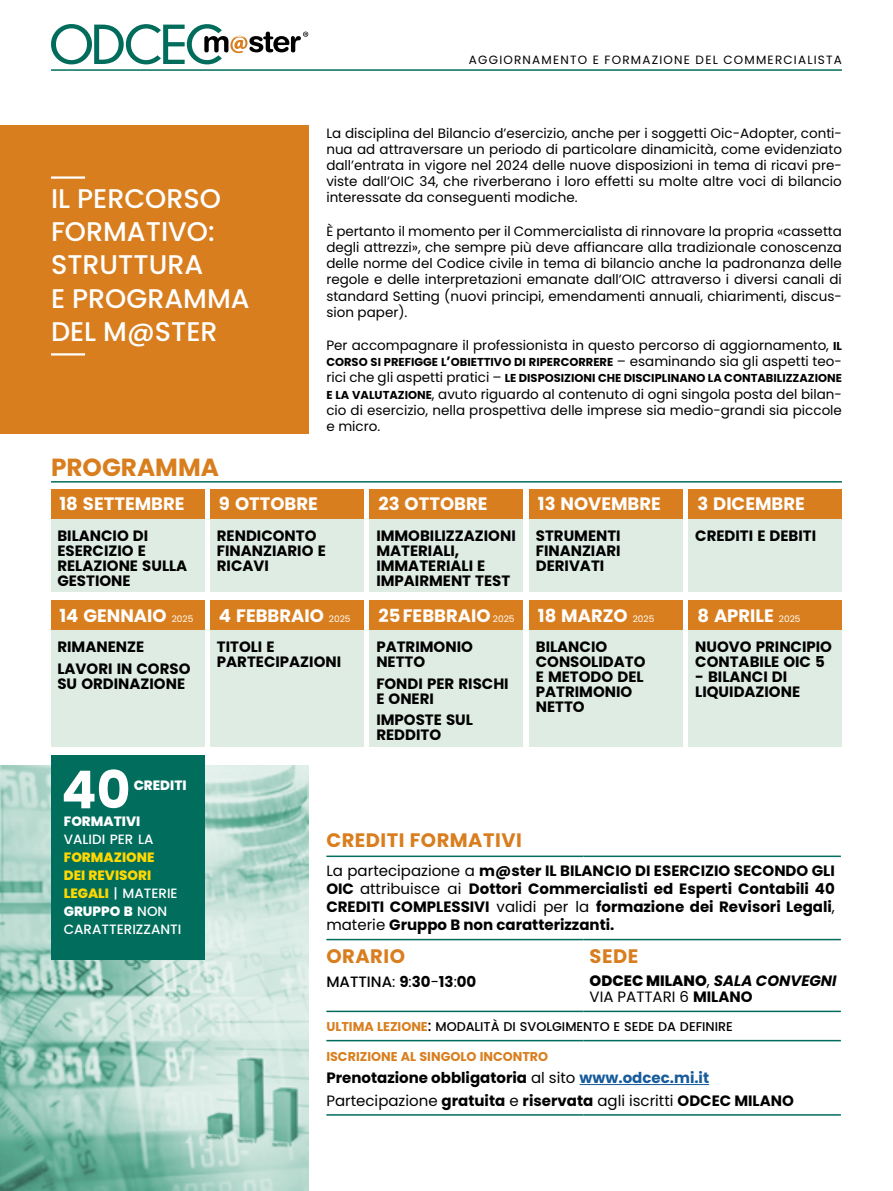
<style>
.page{position:relative;width:893px;height:1191px;background:#fff}
.page>*{position:absolute;margin:0;border:0;box-sizing:border-box;transform-origin:0 0}
.t1{font:700 52.2px "Poppins";color:#fff}
.FILETTO_titolo_con{font:500 27px/33px "Poppins";color:#fff}
.FILETTO_titolo_con-2{font:700 24.75px "Poppins";color:#d97e1e}
.FILETTO_titolo_con-3{font:700 19.5px "Poppins";letter-spacing:.025em;color:#d97e1e}
.DATA_CON_FILETTO{font:700 18px "Poppins";color:#fff}
.TITOLI_ARANCIO_pic{font:700 15px/15px "Poppins";color:#000}
.FILETTO_titolo_con-4{font:700 15px/18px "Poppins";color:#000;text-align:justify}
.FILETTO_titolo_con-5{font:italic 700 15px "Poppins";color:#000}
.FILETTO_titolo_con-6{font:500 15px "Poppins";color:#000}
.FILETTO_titolo_con-7{font:15px "Poppins";color:#000}
.FILETTO_titolo_con-8{font:13.5px/16.2px "Poppins";color:#000;text-align:justify}
.t2{font:500 13.5px/18px "Poppins";color:#fff}
.t3{font:800 13.5px "Poppins";color:#fff}
.FILETTO_titolo_con-9{font:12.75px "Poppins Medium SC850";color:#000}
.FILETTO_titolo_con-10{font:12.75px "Poppins Bold SC850";color:#d97e1e}
.FILETTO_titolo_con-11{font:12px "Poppins";letter-spacing:.1em;color:#000}
.FILETTO_titolo_con-12{font:11.55px/16.2px "Poppins Bold SC850";color:#000}
.s1{font-family:"Poppins Bold SC850";font-size:11.55px}
.s2{font-size:13.5px}
.s3{font-family:"Poppins";font-size:13.5px}
.s4{font-weight:400;font-size:9px}
.s5{font-weight:800}
.s6{font-weight:800;color:#ffd800}
.s7{font-weight:400}
.s8{font-weight:700}
.s9{font-weight:800;font-style:normal}
.s10{font-weight:400;font-style:normal}
.s11{font-family:"Poppins Bold SC850";color:#d97e1e}
.s12{font-size:15px}
.s13{color:#165b9a}
</style>
<div class="page">
<img style="left:0;top:765px;width:308px;height:426px">
<div style="left:51px;top:518px;width:153px;height:74px;background:#dfece4"></div>
<div style="left:51px;top:630px;width:153px;height:116px;background:#dfece4"></div>
<div style="left:210px;top:518px;width:154px;height:74px;background:#dfece4"></div>
<div style="left:210px;top:630px;width:154px;height:116px;background:#dfece4"></div>
<div style="left:689px;top:518px;width:153px;height:74px;background:#dfece4"></div>
<div style="left:370px;top:630px;width:153px;height:116px;background:#dfece4"></div>
<div style="left:529px;top:518px;width:153px;height:74px;background:#dfece4"></div>
<div style="left:529px;top:630px;width:153px;height:116px;background:#dfece4"></div>
<div style="left:370px;top:518px;width:153px;height:74px;background:#dfece4"></div>
<div style="left:689px;top:630px;width:153px;height:116px;background:#dfece4"></div>
<div style="left:51px;top:489px;width:153px;height:29px;background:#d97e1e"></div>
<div style="left:51px;top:600px;width:153px;height:30px;background:#d97e1e"></div>
<div style="left:210px;top:489px;width:154px;height:29px;background:#d97e1e"></div>
<div style="left:210px;top:600px;width:154px;height:30px;background:#d97e1e"></div>
<div style="left:689px;top:489px;width:153px;height:29px;background:#d97e1e"></div>
<div style="left:370px;top:600px;width:153px;height:30px;background:#d97e1e"></div>
<div style="left:529px;top:489px;width:153px;height:29px;background:#d97e1e"></div>
<div style="left:529px;top:600px;width:153px;height:30px;background:#d97e1e"></div>
<div style="left:370px;top:489px;width:153px;height:29px;background:#d97e1e"></div>
<div style="left:689px;top:600px;width:153px;height:30px;background:#d97e1e"></div>
<div style="left:0;top:125px;width:308px;height:309px;background:#d97e1e"></div>
<hr style="left:51px;top:176px;width:34px;height:3px;background:#fff">
<hr style="left:51px;top:353px;width:34px;height:2px;background:#fff">
<hr style="left:51px;top:69px;width:791px;height:2px;background:#006d5d">
<svg style="left:51px;top:24px;width:257px;height:40px"></svg>
<hr style="left:51px;top:481px;width:791px;height:1px;background:#006d5d">
<hr style="left:326px;top:855px;width:258px;height:2px;background:#006d5d">
<hr style="left:584px;top:855px;width:257px;height:2px;background:#006d5d">
<hr style="left:326px;top:938px;width:258px;height:2px;background:#006d5d">
<hr style="left:584px;top:938px;width:257px;height:2px;background:#006d5d">
<hr style="left:326px;top:1010px;width:258px;height:2px;background:#006d5d">
<hr style="left:584px;top:1010px;width:257px;height:2px;background:#006d5d">
<hr style="left:326px;top:1040px;width:258px;height:1px;background:#006d5d">
<hr style="left:584px;top:1040px;width:257px;height:1px;background:#006d5d">
<hr style="left:326px;top:1114px;width:258px;height:1px;background:#006d5d">
<hr style="left:584px;top:1114px;width:257px;height:1px;background:#006d5d">
<hr style="left:579px;top:1084px;width:130px;height:1px;background:#165b9a">
<div style="left:51px;top:755px;width:153px;height:204px;background:#006d5d"></div>
<p class="FILETTO_titolo_con-11" style="left:469px;top:53px;width:374px">AGGIORNAMENTO E FORMAZIONE DEL COMMERCIALISTA</p>
<p class="FILETTO_titolo_con" style="left:51px;top:183px;width:200px">IL PERCORSO<br>FORMATIVO:<br>STRUTTURA<br>E PROGRAMMA<br>DEL M@STER</p>
<p class="FILETTO_titolo_con-8" style="left:326px;top:125px;width:517px">La disciplina del Bilancio d’esercizio, anche per i soggetti Oic-Adopter, conti&shy;nua ad attraversare un periodo di particolare dinamicità, come evidenziato dall’entrata in vigore nel 2024 delle nuove disposizioni in tema di ricavi pre&shy;viste dall’OIC 34, che riverberano i loro effetti su molte altre voci di bilancio interessate da conseguenti modiche.</p>
<p class="FILETTO_titolo_con-8" style="left:326px;top:223px;width:517px">È pertanto il momento per il Commercialista di rinnovare la propria «cassetta degli attrezzi», che sempre più deve affiancare alla tradizionale conoscenza delle norme del Codice civile in tema di bilancio anche la padronanza delle regole e delle interpretazioni emanate dall’OIC attraverso i diversi canali di standard Setting (nuovi principi, emendamenti annuali, chiarimenti, discus&shy;sion paper).</p>
<p class="FILETTO_titolo_con-8" style="left:326px;top:337px;width:517px">Per accompagnare il professionista in questo percorso di aggiornamento, <span class="s1">IL</span></p>
<p class="FILETTO_titolo_con-12" style="left:326px;top:354px;width:517px">CORSO SI PREFIGGE L<span class="s2">’</span>OBIETTIVO DI RIPERCORRERE <span class="s3">– esaminando sia gli aspetti teo&shy;rici che gli aspetti pratici –</span> LE DISPOSIZIONI CHE DISCIPLINANO LA CONTABILIZZAZIONE</p>
<p class="FILETTO_titolo_con-8" style="left:326px;top:386px;width:517px"><span class="s1">E LA VALUTAZIONE</span>, avuto riguardo al contenuto di ogni singola posta del bilan&shy;cio di esercizio, nella prospettiva delle imprese sia medio-grandi sia piccole e micro.</p>
<p class="FILETTO_titolo_con-2" style="left:51px;top:452px;width:169px">PROGRAMMA</p>
<p class="DATA_CON_FILETTO" style="left:60px;top:493px;width:127px">18 SETTEMBRE</p>
<p class="DATA_CON_FILETTO" style="left:219px;top:493px;width:100px">9 OTTOBRE</p>
<p class="DATA_CON_FILETTO" style="left:378px;top:493px;width:111px">23 OTTOBRE</p>
<p class="DATA_CON_FILETTO" style="left:538px;top:493px;width:125px">13 NOVEMBRE</p>
<p class="DATA_CON_FILETTO" style="left:697px;top:493px;width:109px">3 DICEMBRE</p>
<p class="TITOLI_ARANCIO_pic" style="left:57px;top:528px;width:131px">BILANCIO DI<br>ESERCIZIO E<br>RELAZIONE SULLA<br>GESTIONE</p>
<p class="DATA_CON_FILETTO" style="left:60px;top:605px;width:135px">14 GENNAIO <span class="s4">2025</span></p>
<p class="TITOLI_ARANCIO_pic" style="left:57px;top:640px;width:88px">RIMANENZE</p>
<p class="TITOLI_ARANCIO_pic" style="left:57px;top:661px;width:135px">LAVORI IN CORSO<br>SU ORDINAZIONE</p>
<p class="t1" style="left:61px;top:759px;width:71px">40</p>
<p class="t3" style="left:134px;top:777px;width:54px">CREDITI</p>
<p class="t2" style="left:64px;top:812px;width:119px"><span class="s5">FORMATIVI<br></span>VALIDI PER LA<br><span class="s6">FORMAZIONE<br>DEI REVISORI<br>LEGALI</span> | MATERIE<br><span class="s5">GRUPPO B</span> NON<br>CARATTERIZZANTI</p>
<p class="TITOLI_ARANCIO_pic" style="left:217px;top:528px;width:110px">RENDICONTO<br>FINANZIARIO E<br>RICAVI</p>
<p class="TITOLI_ARANCIO_pic" style="left:376px;top:528px;width:141px">IMMOBILIZZAZIONI<br>MATERIALI,<br>IMMATERIALI E<br>IMPAIRMENT TEST</p>
<p class="TITOLI_ARANCIO_pic" style="left:536px;top:528px;width:86px;text-align:justify">STRUMENTI FINANZIARI DERIVATI</p>
<p class="DATA_CON_FILETTO" style="left:219px;top:605px;width:133px">4 FEBBRAIO <span class="s4">2025</span></p>
<p class="DATA_CON_FILETTO" style="left:378px;top:605px;width:138px">25 FEBBRAIO <span class="s4">2025</span></p>
<p class="DATA_CON_FILETTO" style="left:538px;top:605px;width:118px">18 MARZO <span class="s4">2025</span></p>
<p class="TITOLI_ARANCIO_pic" style="left:217px;top:640px;width:126px">TITOLI E<br>PARTECIPAZIONI</p>
<p class="TITOLI_ARANCIO_pic" style="left:376px;top:640px;width:98px">PATRIMONIO<br>NETTO</p>
<p class="TITOLI_ARANCIO_pic" style="left:376px;top:676px;width:134px">FONDI PER RISCHI<br>E ONERI</p>
<p class="TITOLI_ARANCIO_pic" style="left:376px;top:712px;width:98px">IMPOSTE SUL<br>REDDITO</p>
<p class="TITOLI_ARANCIO_pic" style="left:536px;top:640px;width:111px">BILANCIO<br>CONSOLIDATO<br>E METODO DEL<br>PATRIMONIO<br>NETTO</p>
<p class="TITOLI_ARANCIO_pic" style="left:695px;top:528px;width:122px">CREDITI E DEBITI</p>
<p class="DATA_CON_FILETTO" style="left:697px;top:605px;width:105px">8 APRILE <span class="s4">2025</span></p>
<p class="TITOLI_ARANCIO_pic" style="left:695px;top:640px;width:138px">NUOVO PRINCIPIO<br>CONTABILE OIC 5</p>
<p class="TITOLI_ARANCIO_pic" style="left:695px;top:670px;width:106px">- BILANCI DI<br>LIQUIDAZIONE</p>
<p class="FILETTO_titolo_con-3" style="left:326px;top:829px;width:197px">CREDITI FORMATIVI</p>
<p class="FILETTO_titolo_con-4" style="left:326px;top:862px;width:510px"><span class="s7">La partecipazione a</span> m@ster IL BILANCIO DI ESERCIZIO SECONDO GLI OIC <span class="s7">attribuisce ai</span> Dottori Commercialisti ed Esperti Contabili 40<br>CREDITI COMPLESSIVI <span class="s7">validi per la</span> formazione dei Revisori Legali<span class="s7">, materie</span> Gruppo B non caratterizzanti.</p>
<p class="FILETTO_titolo_con-3" style="left:326px;top:944px;width:80px">ORARIO</p>
<p class="FILETTO_titolo_con-6" style="left:326px;top:973px;width:152px">MATTINA<span class="s7">:</span> <span class="s8">9</span><span class="s7">:</span><span class="s8">30</span><span class="s7">-</span><span class="s8">13</span><span class="s7">:</span><span class="s8">00</span></p>
<p class="FILETTO_titolo_con-3" style="left:590px;top:944px;width:50px">SEDE</p>
<p class="FILETTO_titolo_con-5" style="left:590px;top:971px;width:249px"><span class="s9">ODCEC MILANO</span><span class="s10">,</span> SALA CONVEGNI</p>
<p class="FILETTO_titolo_con-7" style="left:590px;top:988px;width:164px">VIA PATTARI 6 <span class="s8">MILANO</span></p>
<p class="FILETTO_titolo_con-9" style="left:326px;top:1019px;width:408px"><span class="s11">ULTIMA LEZIONE</span><span class="s12">:</span> MODALITÀ DI SVOLGIMENTO E SEDE DA DEFINIRE</p>
<p class="FILETTO_titolo_con-10" style="left:326px;top:1048px;width:223px">ISCRIZIONE AL SINGOLO INCONTRO</p>
<p class="FILETTO_titolo_con-4" style="left:326px;top:1068px;width:384px">Prenotazione obbligatoria <span class="s7">al sito</span> <span class="s13">www.odcec.mi.it</span></p>
<p class="FILETTO_titolo_con-4" style="left:326px;top:1091px;width:469px"><span class="s7">Partecipazione</span> gratuita <span class="s7">e</span> riservata <span class="s7">agli iscritti</span> ODCEC MILANO</p>
</div>
